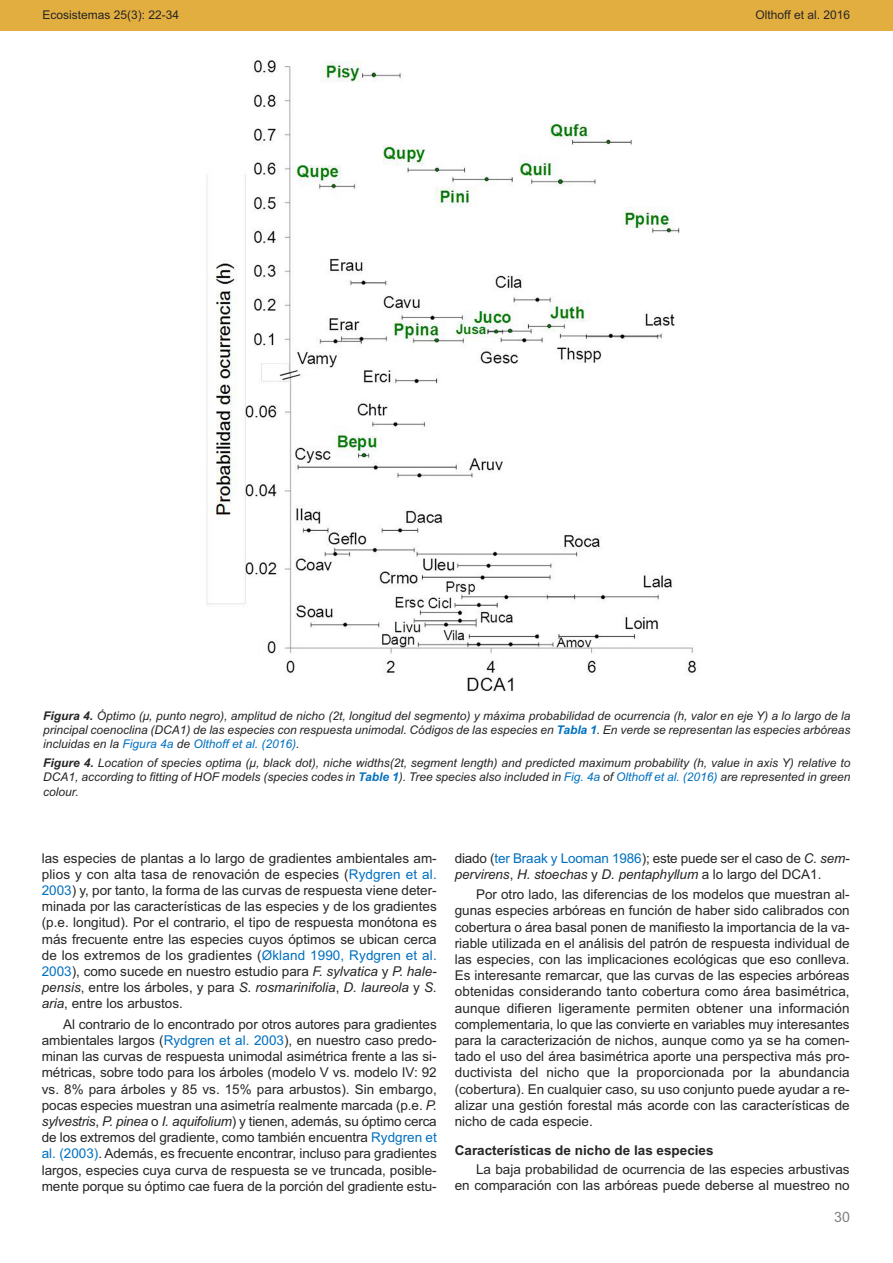
<style>
.page{position:relative;width:893px;height:1263px;background:#fff}
.page>*{position:absolute;margin:0;border:0;box-sizing:border-box;transform-origin:0 0}
.t1{font:14.25px "Arial";color:#808080}
.t2{font:13.5px/16.2px "Arial";color:#272526;text-align:justify}
.t3{font:700 13.5px "Arial";color:#272526}
.t4{font:italic 12px/14.4px "Arial";color:#272526;text-align:justify}
.t5{font:12px "Arial";color:#272526}
.s1{font-weight:700}
.s2{font-weight:700;color:#0070c0}
.s3{color:#0070c0}
.s4{font-style:italic}
</style>
<div class="page">
<div style="left:0;top:0;width:893px;height:30px;background:#e2ae40"></div>
<img style="left:207px;top:59px;width:490px;height:633px">
<p class="t5" style="left:43px;top:7px;width:138px">Ecosistemas 25(3): 22-34</p>
<p class="t5" style="left:756px;top:7px;width:96px">Olthoff et al. 2016</p>
<p class="t4" style="left:43px;top:708px;width:809px"><span class="s1">Figura 4.</span> Óptimo (µ, punto negro), amplitud de nicho (2t, longitud del segmento) y máxima probabilidad de ocurrencia (h, valor en eje Y) a lo largo de la principal coenoclina (DCA1) de las especies con respuesta unimodal. Códigos de las especies en <span class="s2">Tabla 1</span>. En verde se representan las especies arbóreas incluidas en la <span class="s3">Figura 4a</span> de <span class="s3">Olthoff et al. (2016)</span>.</p>
<p class="t4" style="left:43px;top:756px;width:809px"><span class="s1">Figure 4.</span> Location of species optima (µ, black dot), niche widths(2t, segment length) and predicted maximum probability (h, value in axis Y) relative to DCA1, according to fitting of HOF models (species codes in <span class="s2">Table 1</span>). Tree species also included in <span class="s3">Fig. 4a</span> of <span class="s3">Olthoff et al. (2016)</span> are represented in green colour.</p>
<p class="t2" style="left:42px;top:850px;width:396px">las especies de plantas a lo largo de gradientes ambientales am&shy;plios y con alta tasa de renovación de especies (<span class="s3">Rydgren et al.<br>2003</span>) y, por tanto, la forma de las curvas de respuesta viene deter&shy;minada por las características de las especies y de los gradientes (p.e. longitud). Por el contrario, el tipo de respuesta monótona es más frecuente entre las especies cuyos óptimos se ubican cerca de los extremos de los gradientes (<span class="s3">Økland 1990, Rydgren et al.<br>2003</span>), como sucede en nuestro estudio para <span class="s4">F. sylvatica</span> y <span class="s4">P. hale&shy;pensis</span>, entre los árboles, y para <span class="s4">S. rosmarinifolia</span>, <span class="s4">D. laureola</span> y <span class="s4">S. aria</span>, entre los arbustos.</p>
<p class="t2" style="left:42px;top:1016px;width:397px;text-indent:21px">Al contrario de lo encontrado por otros autores para gradientes ambientales largos (<span class="s3">Rydgren et al. 2003</span>), en nuestro caso predo&shy;minan las curvas de respuesta unimodal asimétrica frente a las si&shy;métricas, sobre todo para los árboles (modelo V vs. modelo IV: 92 vs. 8% para árboles y 85 vs. 15% para arbustos). Sin embargo, pocas especies muestran una asimetría realmente marcada (p.e. <span class="s4">P. sylvestris</span>, <span class="s4">P. pinea</span> o <span class="s4">I. aquifolium</span>) y tienen, además, su óptimo cerca de los extremos del gradiente, como también encuentra <span class="s3">Rydgren et al. (2003)</span>. Además, es frecuente encontrar, incluso para gradientes largos, especies cuya curva de respuesta se ve truncada, posible&shy;mente porque su óptimo cae fuera de la porción del gradiente estu-</p>
<p class="t2" style="left:455px;top:850px;width:396px">diado (<span class="s3">ter Braak y Looman 1986</span>); este puede ser el caso de <span class="s4">C. sem&shy;pervirens</span>, <span class="s4">H. stoechas</span> y <span class="s4">D. pentaphyllum</span> a lo largo del DCA1.</p>
<p class="t2" style="left:455px;top:886px;width:396px;text-indent:21px">Por otro lado, las diferencias de los modelos que muestran al&shy;gunas especies arbóreas en función de haber sido calibrados con cobertura o área basal ponen de manifiesto la importancia de la va&shy;riable utilizada en el análisis del patrón de respuesta individual de las especies, con las implicaciones ecológicas que eso conlleva.<br>Es interesante remarcar, que las curvas de las especies arbóreas obtenidas considerando tanto cobertura como área basimétrica, aunque difieren ligeramente permiten obtener una información complementaria, lo que las convierte en variables muy interesantes para la caracterización de nichos, aunque como ya se ha comen&shy;tado el uso del área basimétrica aporte una perspectiva más pro&shy;ductivista del nicho que la proporcionada por la abundancia (cobertura). En cualquier caso, su uso conjunto puede ayudar a re&shy;alizar una gestión forestal más acorde con las características de nicho de cada especie.</p>
<p class="t3" style="left:455px;top:1142px;width:260px">Características de nicho de las especies</p>
<p class="t2" style="left:455px;top:1161px;width:396px;text-align:right">La baja probabilidad de ocurrencia de las especies arbustivas<br>en comparación con las arbóreas puede deberse al muestreo no</p>
<p class="t1" style="left:834px;top:1209px;width:17px">30</p>
</div>
